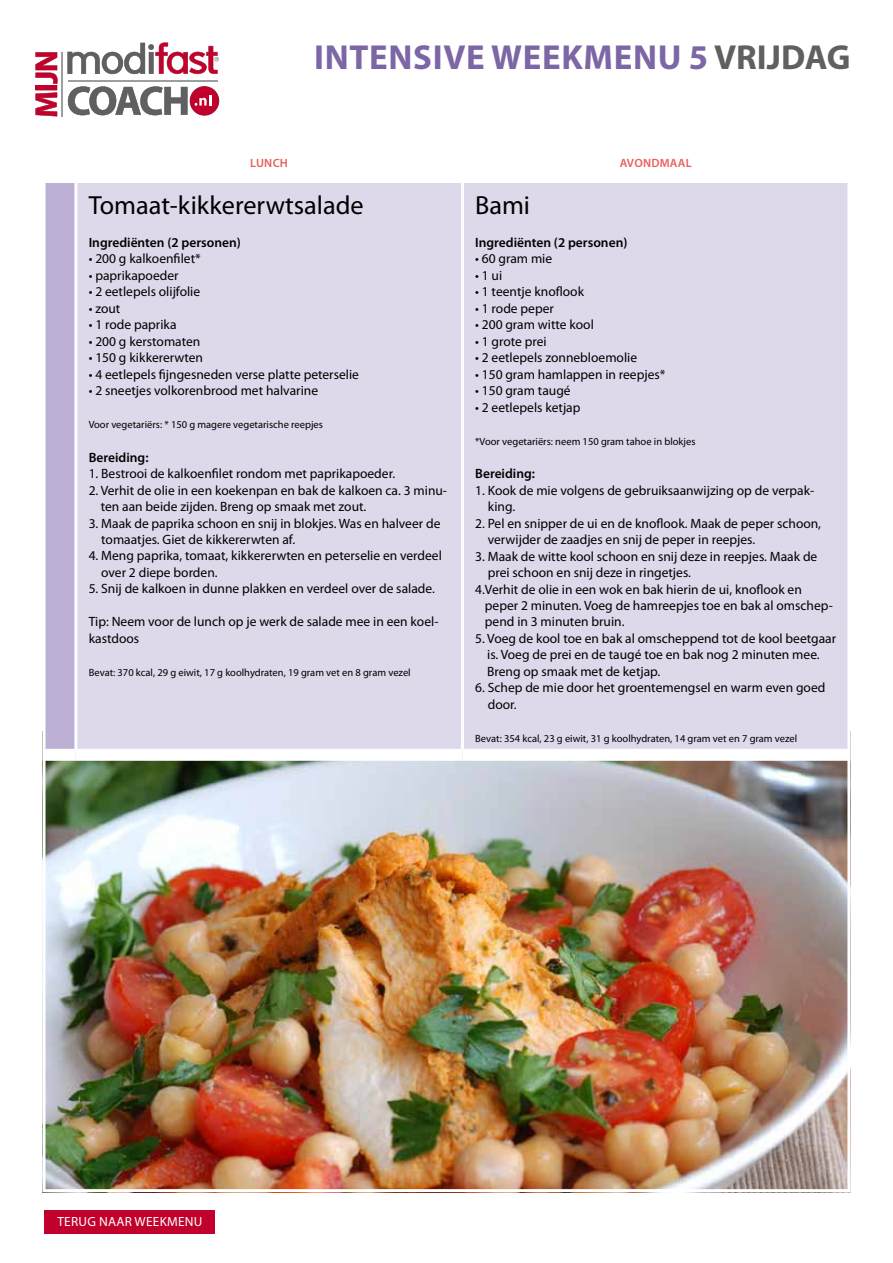
<style>
.page{position:relative;width:893px;height:1263px;background:#fff}
.page>*{position:absolute;margin:0;border:0;box-sizing:border-box;transform-origin:0 0}
.t1{font:700 34.8px "Myriad Pro";letter-spacing:.02em;color:#7c66a5}
.t2{font:26.25px "Myriad Pro";color:#000}
.t3{font:13.5px/16.5px "Myriad Pro";color:#000}
.t4{font:600 13.5px "Myriad Pro";color:#000}
.t5{font:13.35px "Myriad Pro";letter-spacing:.02em;color:#fff}
.t6{font:600 12px "Myriad Pro";letter-spacing:.02em;color:#e95f5c}
.t7{font:10.5px "Myriad Pro";color:#000}
.s1{color:#5f6062}
</style>
<div class="page">
<img style="left:47px;top:761px;width:799px;height:427px">
<div style="left:44px;top:182px;width:32px;height:573px;background:#bcb1d4"></div>
<div style="left:77px;top:183px;width:770px;height:566px;background:#ddd8ea"></div>
<hr style="left:43px;top:180px;width:33px;height:3px;background:#fff">
<hr style="left:43px;top:183px;width:3px;height:566px;background:#fff">
<hr style="left:74px;top:183px;width:3px;height:566px;background:#fff">
<hr style="left:461px;top:183px;width:3px;height:566px;background:#fff">
<div style="left:43px;top:749px;width:33px;height:12px;background:#fff"></div>
<div style="left:45px;top:1210px;width:170px;height:24px;background:#c1002b"></div>
<svg style="left:35px;top:52px;width:23px;height:64px"></svg>
<svg style="left:67px;top:43px;width:152px;height:31px"></svg>
<svg style="left:68px;top:86px;width:151px;height:30px"></svg>
<hr style="left:68px;top:80px;width:150px;height:2px;background:#9c9e9f">
<hr style="left:62px;top:52px;width:1px;height:64px;background:#9c9e9f">
<h1 class="t1" style="left:314px;top:37px;width:538px">INTENSIVE WEEKMENU 5 <span class="s1">VRIJDAG</span></h1>
<p class="t6" style="left:250px;top:156px;width:39px">LUNCH</p>
<p class="t6" style="left:620px;top:156px;width:73px">AVONDMAAL</p>
<h2 class="t2" style="left:89px;top:191px;width:276px">Tomaat-kikkererwtsalade</h2>
<p class="t4" style="left:89px;top:235px;width:154px">Ingrediënten (2 personen)</p>
<p class="t3" style="left:89px;top:251px;width:114px">• 200 g kalkoenfilet*</p>
<p class="t3" style="left:89px;top:267px;width:91px">• paprikapoeder</p>
<p class="t3" style="left:89px;top:284px;width:113px">• 2 eetlepels olijfolie</p>
<p class="t3" style="left:89px;top:300px;width:33px">• zout</p>
<p class="t3" style="left:89px;top:317px;width:89px">• 1 rode paprika</p>
<p class="t3" style="left:89px;top:333px;width:113px">• 200 g kerstomaten</p>
<p class="t3" style="left:89px;top:350px;width:116px">• 150 g kikkererwten</p>
<p class="t3" style="left:89px;top:366px;width:272px">• 4 eetlepels fijngesneden verse platte peterselie</p>
<p class="t3" style="left:89px;top:383px;width:231px">• 2 sneetjes volkorenbrood met halvarine</p>
<p class="t7" style="left:89px;top:419px;width:236px">Voor vegetariërs: * 150 g magere vegetarische reepjes</p>
<p class="t4" style="left:89px;top:449px;width:61px">Bereiding:</p>
<p class="t3" style="left:89px;top:465px;width:308px">1. Bestrooi de kalkoenfilet rondom met paprikapoeder.</p>
<p class="t3" style="left:101px;top:482px;width:348px;text-indent:-12px">2. Verhit de olie in een koekenpan en bak de kalkoen ca. 3 minu&shy;ten aan beide zijden. Breng op smaak met zout.</p>
<p class="t3" style="left:101px;top:515px;width:341px;text-indent:-13px">3. Maak de paprika schoon en snij in blokjes. Was en halveer de tomaatjes. Giet de kikkererwten af.</p>
<p class="t3" style="left:101px;top:548px;width:342px;text-indent:-13px">4. Meng paprika, tomaat, kikkererwten en peterselie en verdeel over 2 diepe borden.</p>
<p class="t3" style="left:89px;top:581px;width:348px">5. Snij de kalkoen in dunne plakken en verdeel over de salade.</p>
<p class="t3" style="left:89px;top:614px;width:351px">Tip: Neem voor de lunch op je werk de salade mee in een koel&shy;kastdoos</p>
<p class="t7" style="left:89px;top:667px;width:324px">Bevat: 370 kcal, 29 g eiwit, 17 g koolhydraten, 19 gram vet en 8 gram vezel</p>
<h2 class="t2" style="left:475px;top:191px;width:56px">Bami</h2>
<p class="t4" style="left:475px;top:235px;width:154px">Ingrediënten (2 personen)</p>
<p class="t3" style="left:475px;top:251px;width:79px">• 60 gram mie</p>
<p class="t3" style="left:475px;top:267px;width:29px">• 1 ui</p>
<p class="t3" style="left:475px;top:284px;width:110px">• 1 teentje knoflook</p>
<p class="t3" style="left:475px;top:300px;width:80px">• 1 rode peper</p>
<p class="t3" style="left:475px;top:317px;width:120px">• 200 gram witte kool</p>
<p class="t3" style="left:475px;top:333px;width:73px">• 1 grote prei</p>
<p class="t3" style="left:475px;top:350px;width:163px">• 2 eetlepels zonnebloemolie</p>
<p class="t3" style="left:475px;top:366px;width:192px">• 150 gram hamlappen in reepjes*</p>
<p class="t3" style="left:475px;top:383px;width:97px">• 150 gram taugé</p>
<p class="t3" style="left:475px;top:399px;width:107px">• 2 eetlepels ketjap</p>
<p class="t7" style="left:475px;top:436px;width:222px">*Voor vegetariërs: neem 150 gram tahoe in blokjes</p>
<p class="t4" style="left:475px;top:466px;width:61px">Bereiding:</p>
<p class="t3" style="left:488px;top:482px;width:328px;text-indent:-13px">1. Kook de mie volgens de gebruiksaanwijzing op de verpak&shy;king.</p>
<p class="t3" style="left:488px;top:515px;width:335px;text-indent:-13px">2. Pel en snipper de ui en de knoflook. Maak de peper schoon, verwijder de zaadjes en snij de peper in reepjes.</p>
<p class="t3" style="left:475px;top:548px;width:344px">3. Maak de witte kool schoon en snij deze in reepjes. Maak de</p>
<p class="t3" style="left:488px;top:564px;width:205px">prei schoon en snij deze in ringetjes.</p>
<p class="t3" style="left:475px;top:581px;width:328px">4.Verhit de olie in een wok en bak hierin de ui, knoflook en</p>
<p class="t3" style="left:485px;top:597px;width:349px">peper 2 minuten. Voeg de hamreepjes toe en bak al omschep-</p>
<p class="t3" style="left:485px;top:614px;width:141px">pend in 3 minuten bruin.</p>
<p class="t3" style="left:487px;top:630px;width:350px;text-indent:-12px">5. Voeg de kool toe en bak al omscheppend tot de kool beetgaar is. Voeg de prei en de taugé toe en bak nog 2 minuten mee.<br>Breng op smaak met de ketjap.</p>
<p class="t3" style="left:488px;top:680px;width:339px;text-indent:-13px">6. Schep de mie door het groentemengsel en warm even goed door.</p>
<p class="t7" style="left:475px;top:733px;width:324px">Bevat: 354 kcal, 23 g eiwit, 31 g koolhydraten, 14 gram vet en 7 gram vezel</p>
<p class="t5" style="left:57px;top:1215px;width:98px">Terug naar Weekmen</p>
<p class="t5" style="left:194px;top:1215px;width:10px">u</p>
</div>
